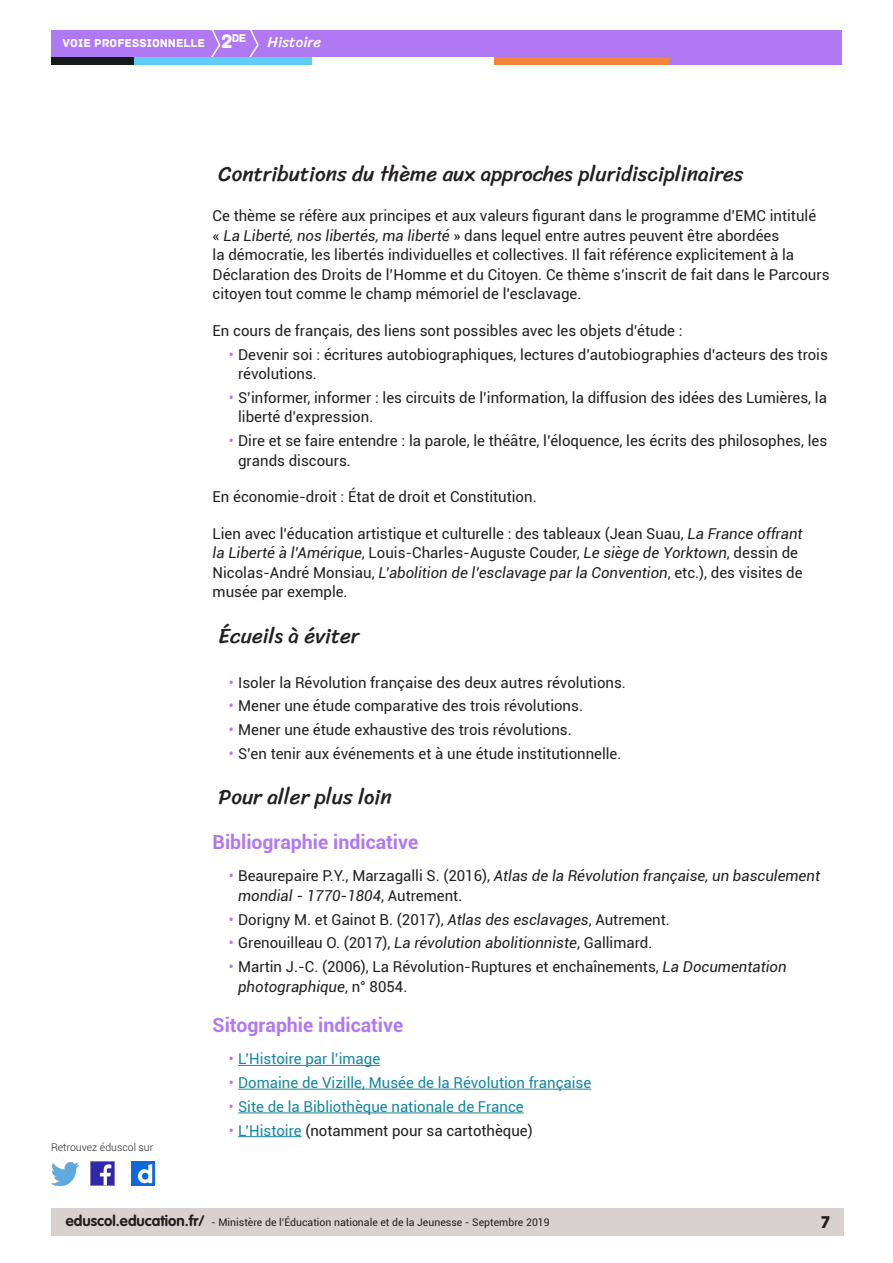
<style>
.page{position:relative;width:893px;height:1263px;background:#fff}
.page>*{position:absolute;margin:0;border:0;box-sizing:border-box;transform-origin:0 0}
._02_titre_1{font:21px "Sriracha";color:#231f20}
._03_titre_2{font:700 19.5px "Roboto";color:#b078f2}
.t1{font:18px "Archive";color:#231f20}
.Texte_courant{font:15px/19.5px "Roboto";color:#231f20}
.t2{font:italic 15px/19.5px "Roboto";color:#231f20}
.t3{font:15px "Roboto";color:#16879f}
.t4{font:15px "Sriracha";color:#fff}
.t5{font:12px "Archive";color:#fff}
.t6{font:11.85px "Archive";color:#fff}
.t7{font:10.5px "Roboto";color:#231f20}
.t8{font:300 10.5px "Roboto";color:#231f20}
.s1{font-size:20.4px}
.s2{font-style:italic}
.s3{color:#b078f2}
.s4{font-style:normal;color:#b078f2}
.s5{font-style:normal}
.s6{color:#16879f}
.s7{font-family:"VAG Rounded Std";font-weight:700;font-size:15px}
</style>
<div class="page">
<div style="left:51px;top:1209px;width:792px;height:27px;background:#d8d1ce"></div>
<div style="left:51px;top:30px;width:791px;height:27px;background:#b078f2"></div>
<svg style="left:211px;top:30px;width:10px;height:27px"></svg>
<svg style="left:249px;top:30px;width:10px;height:27px"></svg>
<div style="left:133px;top:57px;width:179px;height:8px;background:#5fcdf5"></div>
<div style="left:51px;top:57px;width:82px;height:8px;background:#141a1c"></div>
<div style="left:667px;top:57px;width:175px;height:8px;background:#b078f2"></div>
<div style="left:494px;top:57px;width:175px;height:8px;background:#f48437"></div>
<img style="left:91px;top:1162px;width:23px;height:23px">
<img style="left:51px;top:1163px;width:28px;height:22px">
<img style="left:132px;top:1162px;width:22px;height:23px">
<hr style="left:238px;top:1065px;width:142px;height:1px;background:#16879f">
<hr style="left:238px;top:1089px;width:353px;height:1px;background:#16879f">
<hr style="left:238px;top:1112px;width:286px;height:1px;background:#16879f">
<hr style="left:238px;top:1136px;width:64px;height:1px;background:#16879f">
<p class="t6" style="left:232px;top:31px;width:16px">de</p>
<p class="t5" style="left:63px;top:36px;width:171px">VOIE PROFESSIONNELLE <span class="s1">2</span></p>
<p class="t4" style="left:268px;top:33px;width:55px">Histoire</p>
<p class="t8" style="left:51px;top:1140px;width:104px">Retrouvez éduscol sur</p>
<p class="_02_titre_1" style="left:219px;top:161px;width:526px">Contributions du thème aux approches pluridisciplinaires</p>
<p class="Texte_courant" style="left:213px;top:206px;width:618px">Ce thème se réfère aux principes et aux valeurs figurant dans le programme d’EMC intitulé<br>« <span class="s2">La Liberté, nos libertés, ma liberté</span> » dans lequel entre autres peuvent être abordées<br>la démocratie, les libertés individuelles et collectives. Il fait référence explicitement à la Déclaration des Droits de l’Homme et du Citoyen. Ce thème s’inscrit de fait dans le Parcours citoyen tout comme le champ mémoriel de l’esclavage.</p>
<p class="Texte_courant" style="left:213px;top:320px;width:471px">En cours de français, des liens sont possibles avec les objets d’étude :</p>
<p class="Texte_courant" style="left:238px;top:344px;width:591px;text-indent:-9px"><span class="s3">•</span> Devenir soi : écritures autobiographiques, lectures d’autobiographies d’acteurs des trois révolutions.</p>
<p class="Texte_courant" style="left:238px;top:387px;width:590px;text-indent:-9px"><span class="s3">•</span> S’informer, informer : les circuits de l’information, la diffusion des idées des Lumières, la liberté d’expression.</p>
<p class="Texte_courant" style="left:238px;top:430px;width:591px;text-indent:-9px"><span class="s3">•</span> Dire et se faire entendre : la parole, le théâtre, l’éloquence, les écrits des philosophes, les grands discours.</p>
<p class="Texte_courant" style="left:213px;top:486px;width:326px">En économie-droit : État de droit et Constitution.</p>
<p class="Texte_courant" style="left:213px;top:523px;width:592px">Lien avec l’éducation artistique et culturelle : des tableaux (Jean Suau, <span class="s2">La France offrant la Liberté à l’Amérique</span>, Louis-Charles-Auguste Couder, <span class="s2">Le siège de Yorktown</span>, dessin de Nicolas-André Monsiau, <span class="s2">L’abolition de l’esclavage par la Convention</span>, etc.), des visites de musée par exemple.</p>
<p class="_02_titre_1" style="left:219px;top:623px;width:142px">Écueils à éviter</p>
<p class="Texte_courant" style="left:229px;top:672px;width:398px"><span class="s3">•</span> Isoler la Révolution française des deux autres révolutions.</p>
<p class="Texte_courant" style="left:229px;top:696px;width:356px"><span class="s3">•</span> Mener une étude comparative des trois révolutions.</p>
<p class="Texte_courant" style="left:229px;top:719px;width:344px"><span class="s3">•</span> Mener une étude exhaustive des trois révolutions.</p>
<p class="Texte_courant" style="left:229px;top:743px;width:394px"><span class="s3">•</span> S’en tenir aux événements et à une étude institutionnelle.</p>
<p class="_02_titre_1" style="left:219px;top:785px;width:175px">Pour aller plus loin</p>
<p class="_03_titre_2" style="left:213px;top:828px;width:207px">Bibliographie indicative</p>
<p class="t2" style="left:238px;top:866px;width:583px;text-indent:-9px"><span class="s4">•</span> <span class="s5">Beaurepaire P.Y., Marzagalli S. (2016),</span> Atlas de la Révolution française, un basculement mondial - 1770-1804<span class="s5">, Autrement.</span></p>
<p class="Texte_courant" style="left:229px;top:909px;width:442px"><span class="s3">•</span> Dorigny M. et Gainot B. (2017), <span class="s2">Atlas des esclavages</span>, Autrement.</p>
<p class="Texte_courant" style="left:229px;top:933px;width:425px"><span class="s3">•</span> Grenouilleau O. (2017), <span class="s2">La révolution abolitionniste</span>, Gallimard.</p>
<p class="Texte_courant" style="left:238px;top:956px;width:550px;text-indent:-9px"><span class="s3">•</span> Martin J.-C. (2006), La Révolution-Ruptures et enchaînements, <span class="s2">La Documentation photographique</span>, n° 8054.</p>
<p class="_03_titre_2" style="left:213px;top:1011px;width:192px">Sitographie indicative</p>
<p class="t3" style="left:229px;top:1048px;width:153px"><span class="s3">•</span> L’Histoire par l’image</p>
<p class="t3" style="left:229px;top:1072px;width:364px"><span class="s3">•</span> Domaine de Vizille, Musée de la Révolution française</p>
<p class="t3" style="left:229px;top:1096px;width:296px"><span class="s3">•</span> Site de la Bibliothèque nationale de France</p>
<p class="Texte_courant" style="left:229px;top:1120px;width:305px"><span class="s3">•</span> <span class="s6">L’Histoire</span> (notamment pour sa cartothèque)</p>
<p class="t7" style="left:66px;top:1215px;width:485px"><span class="s7">eduscol.education.fr/</span> - Ministère de l’Éducation nationale et de la Jeunesse - Septembre 2019</p>
<p class="t1" style="left:820px;top:1211px;width:11px">7</p>
</div>
